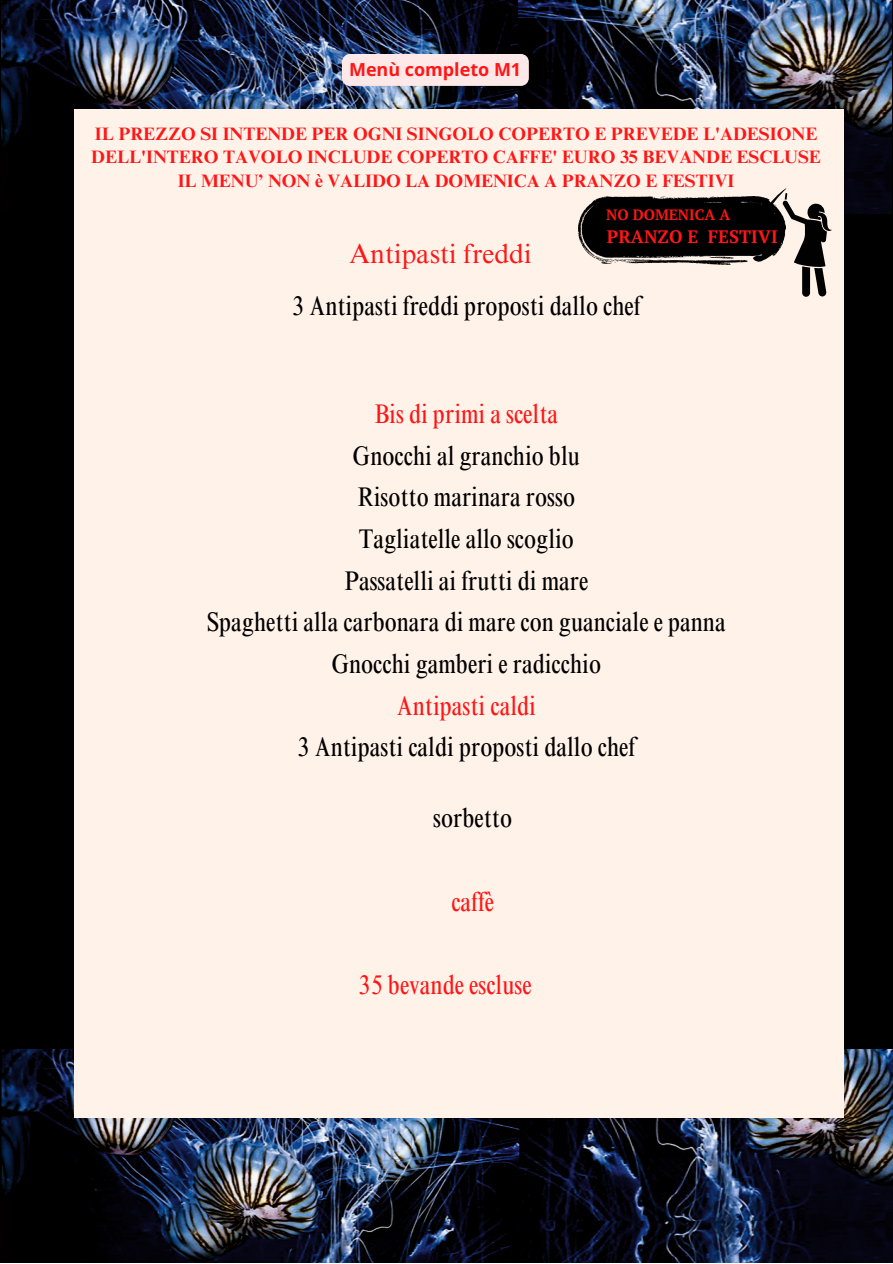
<style>
.page{position:relative;width:893px;height:1264px;background:#fff}
.page>*{position:absolute;margin:0;border:0;box-sizing:border-box;transform-origin:0 0}
.t1{font:condensed 27px/41.7px "Times NRMT Pro";color:#000;text-align:center}
.t2{font:condensed 27px "Times NRMT Pro";color:#ff1616}
.t3{font:27px "Times NRMT Pro";color:#ff1616}
.t4{font:700 18px/23.7px "Times NRMT Pro";color:#ff1616;text-align:center}
.t5{font:700 18px "Open Sans";color:#ff1616}
.t6{font:700 18px "PT Serif";color:#ff1616}
.t7{font:700 15px "PT Serif";color:#ff1616}
.s1{color:#ff1616}
</style>
<div class="page">
<div style="left:0;top:0;width:892px;height:1262px;background:#000"></div>
<img style="left:1px;top:0;width:890px;height:214px">
<img style="left:1px;top:1049px;width:891px;height:213px">
<div style="left:75px;top:109px;width:768px;height:1008px;background:#fff2e9"></div>
<div style="left:342px;top:54px;width:187px;height:32px;background:#ffe8e8"></div>
<img style="left:578px;top:197px;width:176px;height:67px">
<svg style="left:754px;top:188px;width:78px;height:109px"></svg>
<h1 class="t5" style="left:349px;top:57px;width:174px">Menù completo M1</h1>
<h2 class="t4" style="left:91px;top:124px;width:731px">IL PREZZO SI INTENDE PER OGNI SINGOLO COPERTO E PREVEDE L'ADESIONE<br>DELL'INTERO TAVOLO INCLUDE COPERTO CAFFE' EURO 35 BEVANDE ESCLUSE<br>IL MENU’ NON è VALIDO LA DOMENICA A PRANZO E FESTIVI</h2>
<p class="t3" style="left:349px;top:243px;width:183px">Antipasti freddi</p>
<p class="t7" style="left:606px;top:204px;width:126px">NO DOMENICA A</p>
<p class="t6" style="left:607px;top:225px;width:172px">PRANZO E FESTIVI</p>
<h1 class="t1" style="left:292px;top:288px;width:350px">3 Antipasti freddi proposti dallo chef</h1>
<h1 class="t1" style="left:207px;top:396px;width:520px"><span class="s1">Bis di primi a scelta<br></span>Gnocchi al granchio blu<br>Risotto marinara rosso<br>Tagliatelle allo scoglio<br>Passatelli ai frutti di mare<br>Spaghetti alla carbonara di mare con guanciale e panna<br>Gnocchi gamberi e radicchio<br><span class="s1">Antipasti caldi<br></span>3 Antipasti caldi proposti dallo chef</h1>
<p class="t1" style="left:433px;top:800px;width:80px">sorbetto</p>
<h1 class="t2" style="left:451px;top:891px;width:44px">caffè</h1>
<h1 class="t2" style="left:358px;top:974px;width:174px">35 bevande escluse</h1>
</div>
